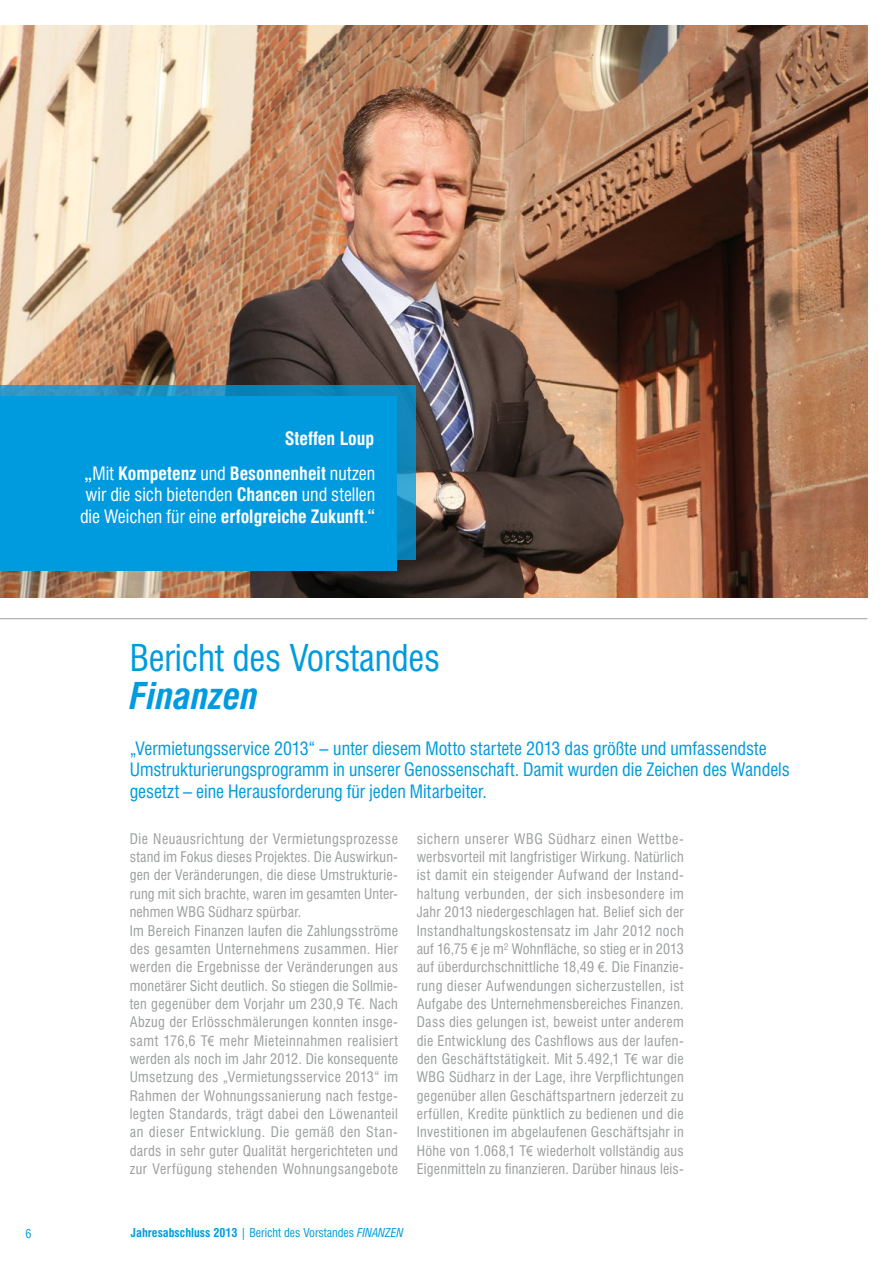
<style>
.page{position:relative;width:893px;height:1263px;background:#fff}
.page>*{position:absolute;margin:0;border:0;box-sizing:border-box;transform-origin:0 0}
.t1{font:condensed 36px/37.5px "Swiss 721 BT";letter-spacing:-.005em;color:#009bde}
.t2{font:condensed 18px/21.6px "Swiss 721 BT";color:#009bde}
.t3{font:condensed 18px/21.6px "Swiss 721 BT";color:#fff;text-align:center}
.t4{font:700 condensed 18px "Swiss 721 BT";color:#fff}
.t5{font:condensed 14.25px/18.3px "Swiss 721 BT";letter-spacing:.025em;color:#9c9e9f}
.t6{font:condensed 12px "Swiss 721 BT";color:#009bde}
.s1{font-weight:700}
.s2{font-weight:700;font-style:italic}
.s3{font-family:"Arial Narrow";font-stretch:normal}
.s4{font-style:italic}
</style>
<div class="page">
<img style="left:0;top:26px;width:867px;height:571px">
<svg style="left:0;top:385px;width:415px;height:175px;background:#1b8cbb"></svg>
<div style="left:0;top:396px;width:397px;height:174px;background:#009bde"></div>
<hr style="left:0;top:618px;width:867px;height:1px;background:#9c9e9f">
<p class="t4" style="left:285px;top:428px;width:91px">Steffen Loup</p>
<p class="t3" style="left:80px;top:462px;width:297px"><span class="s1">„</span>Mit <span class="s1">Kompetenz</span> und <span class="s1">Besonnenheit</span> nutzen wir die sich bietenden <span class="s1">Chancen</span> und stellen die Weichen für eine <span class="s1">erfolgreiche Zukunft</span>.<span class="s1">“</span></p>
<p class="t1" style="left:130px;top:640px;width:312px">Bericht des Vorstandes<br><span class="s2">Finanzen</span></p>
<p class="t2" style="left:130px;top:737px;width:661px">„Vermietungsservice 2013“ – unter diesem Motto startete 2013 das größte und umfassendste<br>Umstrukturierungsprogramm in unserer Genossenschaft. Damit wurden die Zeichen des Wandels gesetzt – eine Herausforderung für jeden Mitarbeiter.</p>
<p class="t5" style="left:417px;top:829px;width:269px;text-align:justify">sichern unserer WBG Südharz einen Wettbe&shy;werbsvorteil mit langfristiger Wirkung. Natürlich ist damit ein steigender Aufwand der Instand&shy;haltung verbunden, der sich insbesondere im Jahr 2013 niedergeschlagen hat. Belief sich der Instandhaltungskostensatz im Jahr 2012 noch auf 16,75 <span class="s3">€</span> je m² Wohnfläche, so stieg er in 2013 auf überdurchschnittliche 18,49 <span class="s3">€</span>. Die Finanzie&shy;rung dieser Aufwendungen sicherzustellen, ist Aufgabe des Unternehmensbereiches Finanzen.<br>Dass dies gelungen ist, beweist unter anderem die Entwicklung des Cashflows aus der laufen&shy;den Geschäftstätigkeit. Mit 5.492,1 T<span class="s3">€</span> war die WBG Südharz in der Lage, ihre Verpflichtungen gegenüber allen Geschäftspartnern jederzeit zu erfüllen, Kredite pünktlich zu bedienen und die Investitionen im abgelaufenen Geschäftsjahr in Höhe von 1.068,1 T<span class="s3">€</span> wiederholt vollständig aus Eigenmitteln zu finanzieren. Darüber hinaus leis-</p>
<p class="t5" style="left:130px;top:829px;width:270px">Die Neuausrichtung der Vermietungsprozesse stand im Fokus dieses Projektes. Die Auswirkun&shy;gen der Veränderungen, die diese Umstrukturie&shy;rung mit sich brachte, waren im gesamten Unter&shy;nehmen WBG Südharz spürbar.<br>Im Bereich Finanzen laufen die Zahlungsströme des gesamten Unternehmens zusammen. Hier werden die Ergebnisse der Veränderungen aus monetärer Sicht deutlich. So stiegen die Sollmie&shy;ten gegenüber dem Vorjahr um 230,9 T<span class="s3">€</span>. Nach Abzug der Erlösschmälerungen konnten insge&shy;samt 176,6 T<span class="s3">€</span> mehr Mieteinnahmen realisiert werden als noch im Jahr 2012. Die konsequente Umsetzung des „Vermietungsservice 2013“ im Rahmen der Wohnungssanierung nach festge&shy;legten Standards, trägt dabei den Löwenanteil an dieser Entwicklung. Die gemäß den Stan&shy;dards in sehr guter Qualität hergerichteten und zur Verfügung stehenden Wohnungsangebote</p>
<p class="t6" style="left:26px;top:1226px;width:7px">6</p>
<p class="t6" style="left:131px;top:1226px;width:274px"><span class="s1">Jahresabschluss 2013</span> | Bericht des Vorstandes <span class="s4">FINANZEN</span></p>
</div>
